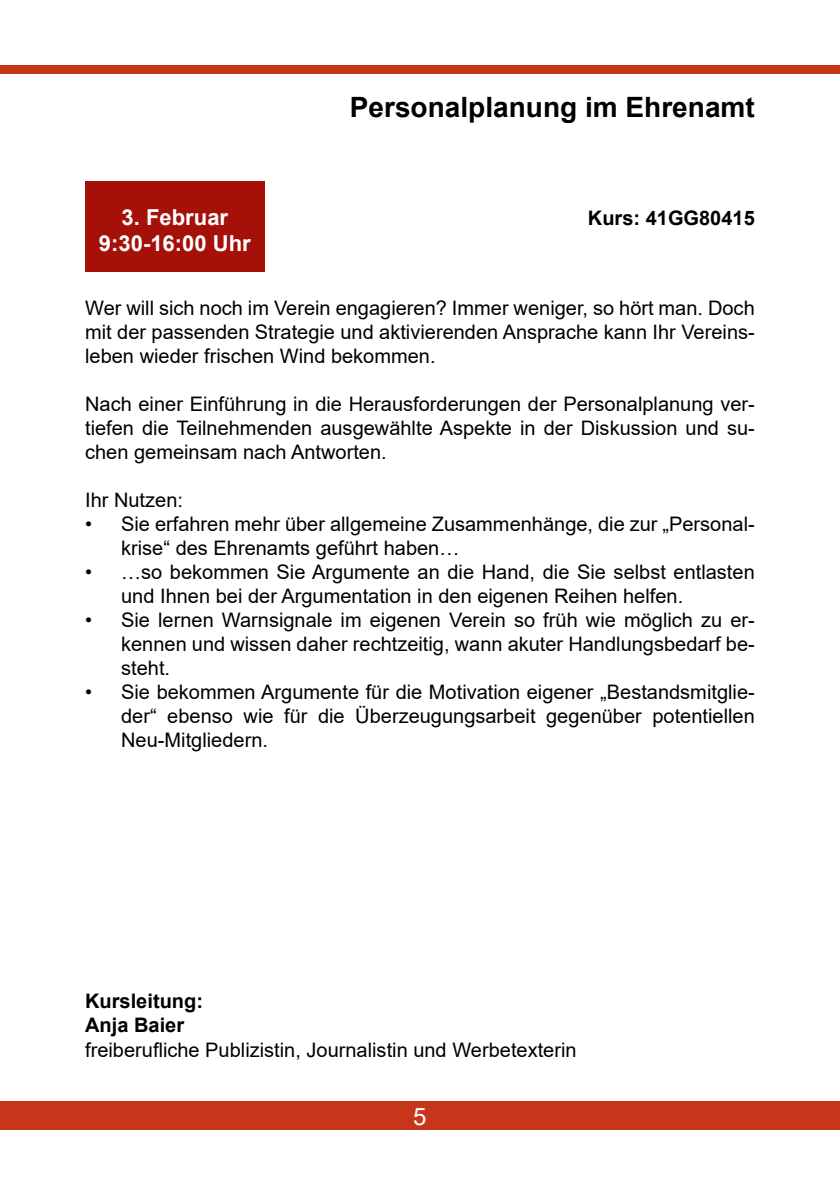
<style>
.page{position:relative;width:840px;height:1191px;background:#fff}
.page>*{position:absolute;margin:0;border:0;box-sizing:border-box;transform-origin:0 0}
.t1{font:700 28px "Arial";color:#000}
.t2{font:24px "Arial";color:#fff}
.t3{font:700 22px/26.4px "Arial";color:#fff;text-align:center}
.t4{font:20px/24px "Arial";color:#000;text-align:justify}
.t5{font:700 20px/24px "Arial";color:#000}
</style>
<div class="page">
<div style="left:0;top:1101px;width:839px;height:28px;background:#c7361b"></div>
<div style="left:0;top:66px;width:839px;height:8px;background:#c7361b"></div>
<div style="left:85px;top:181px;width:179px;height:91px;background:#a51008"></div>
<p class="t3" style="left:99px;top:204px;width:153px">3. Februar<br>9:30-16:00 Uhr</p>
<h1 class="t1" style="left:349px;top:87px;width:406px">Personalplanung im Ehrenamt</h1>
<p class="t5" style="left:587px;top:206px;width:168px">Kurs: 41GG80415</p>
<p class="t4" style="left:85px;top:296px;width:670px">Wer will sich noch im Verein engagieren? Immer weniger, so hört man. Doch mit der passenden Strategie und aktivierenden Ansprache kann Ihr Vereins&shy;leben wieder frischen Wind bekommen.</p>
<p class="t4" style="left:85px;top:392px;width:670px">Nach einer Einführung in die Herausforderungen der Personalplanung ver&shy;tiefen die Teilnehmenden ausgewählte Aspekte in der Diskussion und su&shy;chen gemeinsam nach Antworten.</p>
<p class="t4" style="left:85px;top:488px;width:99px">Ihr Nutzen:</p>
<p class="t4" style="left:121px;top:512px;width:634px;text-indent:-36px">• Sie erfahren mehr über allgemeine Zusammenhänge, die zur „Personal&shy;krise“ des Ehrenamts geführt haben…</p>
<p class="t4" style="left:121px;top:560px;width:634px;text-indent:-36px">• …so bekommen Sie Argumente an die Hand, die Sie selbst entlasten und Ihnen bei der Argumentation in den eigenen Reihen helfen.</p>
<p class="t4" style="left:121px;top:608px;width:634px;text-indent:-36px">• Sie lernen Warnsignale im eigenen Verein so früh wie möglich zu er&shy;kennen und wissen daher rechtzeitig, wann akuter Handlungsbedarf be&shy;steht.</p>
<p class="t4" style="left:121px;top:680px;width:634px;text-indent:-36px">• Sie bekommen Argumente für die Motivation eigener „Bestandsmitglie&shy;der“ ebenso wie für die Überzeugungsarbeit gegenüber potentiellen Neu-Mitgliedern.</p>
<p class="t5" style="left:85px;top:989px;width:119px">Kursleitung:<br>Anja Baier</p>
<p class="t4" style="left:85px;top:1037px;width:492px">freiberufliche Publizistin, Journalistin und Werbetexterin</p>
<p class="t2" style="left:413px;top:1099px;width:15px">5</p>
</div>
